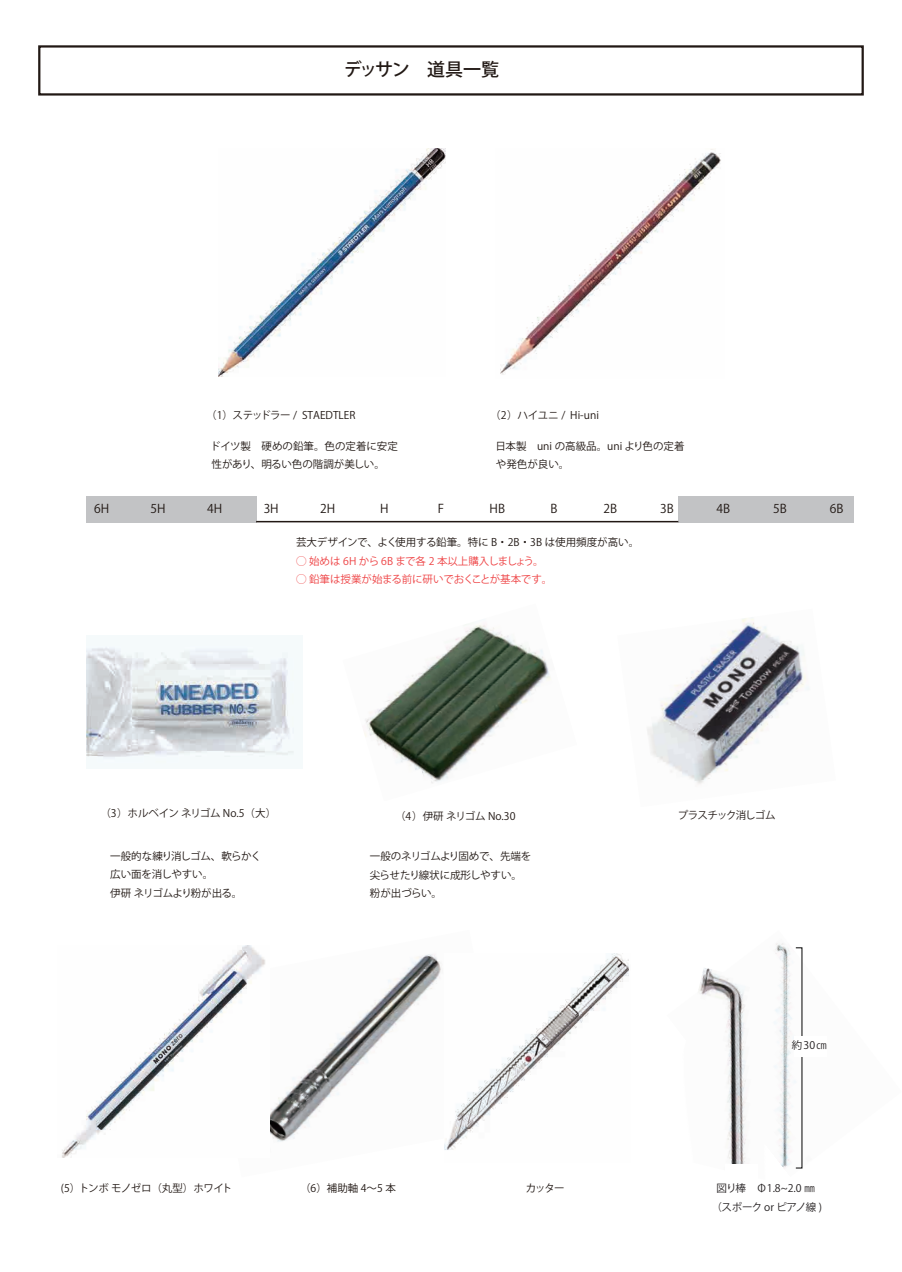
<style>
.page{position:relative;width:902px;height:1272px;background:#fff}
.page>*{position:absolute;margin:0;border:0;box-sizing:border-box;transform-origin:0 0}
.t1{font:500 18px "Koz Go Pr 6 N";letter-spacing:-.045em;color:#211814}
.t2{font:12px "Koz Go Pr 6 N";color:#211814}
.t3{font:10.5px/18.3px "Koz Go Pr 6 N";color:#211814}
.t4{font:10.5px/18.3px "Koz Go Pr 6 N";letter-spacing:-.005em;color:#ee4143}
.t5{font:10.5px/18.3px "Koz Go Pr 6 N";letter-spacing:-.035em;color:#211814}
.t6{font:10.5px/18.3px "Koz Go Pr 6 N";letter-spacing:-.055em;color:#231f20;text-align:center}
.t7{font:10.5px "Koz Go Pr 6 N";letter-spacing:-.06em;color:#211814}
.t8{font:10.5px "Koz Go Pr 6 N";letter-spacing:-.09em;color:#211814}
.t9{font:10.5px "Koz Go Pr 6 N";letter-spacing:-.035em;color:#231f20}
</style>
<div class="page">
<div style="left:86px;top:496px;width:170px;height:26px;background:#c2c3c5"></div>
<div style="left:678px;top:496px;width:175px;height:26px;background:#c2c3c5"></div>
<img style="left:270px;top:954px;width:171px;height:188px">
<img style="left:62px;top:945px;width:203px;height:212px">
<img style="left:647px;top:617px;width:162px;height:167px">
<img style="left:86px;top:646px;width:208px;height:116px">
<div style="left:38px;top:45px;width:825px;height:51px;border:2px solid #211814"></div>
<img style="left:500px;top:149px;width:221px;height:226px">
<img style="left:218px;top:149px;width:228px;height:227px">
<hr style="left:256px;top:521px;width:422px;height:1px;background:#211814">
<img style="left:364px;top:624px;width:187px;height:160px">
<img style="left:698px;top:967px;width:105px;height:202px">
<div style="left:724px;top:1163px;width:33px;height:29px;background:#fff"></div>
<div style="left:793px;top:1036px;width:33px;height:20px;background:#fff"></div>
<img style="left:444px;top:953px;width:185px;height:197px">
<h1 class="t1" style="left:344px;top:59px;width:157px">デッサン　道具一覧</h1>
<p class="t3" style="left:206px;top:406px;width:151px">（1）ステッドラー / STAEDTLER</p>
<p class="t3" style="left:210px;top:437px;width:189px">ドイツ製　硬めの鉛筆。色の定着に安定性があり、明るい色の階調が美しい。</p>
<p class="t3" style="left:490px;top:406px;width:110px">（2）ハイユニ / Hi-uni</p>
<p class="t3" style="left:495px;top:437px;width:191px">日本製　uni の高級品。uni より色の定着や発色が良い。</p>
<p class="t2" style="left:94px;top:501px;width:17px">6H</p>
<p class="t2" style="left:151px;top:501px;width:17px">5H</p>
<p class="t2" style="left:207px;top:501px;width:17px">4H</p>
<p class="t2" style="left:264px;top:501px;width:17px">3H</p>
<p class="t2" style="left:320px;top:501px;width:17px">2H</p>
<p class="t2" style="left:380px;top:501px;width:10px">H</p>
<p class="t2" style="left:437px;top:501px;width:8px">F</p>
<p class="t2" style="left:489px;top:501px;width:17px">HB</p>
<p class="t2" style="left:550px;top:501px;width:8px">B</p>
<p class="t2" style="left:603px;top:501px;width:15px">2B</p>
<p class="t2" style="left:660px;top:501px;width:15px">3B</p>
<p class="t2" style="left:716px;top:501px;width:15px">4B</p>
<p class="t2" style="left:773px;top:501px;width:15px">5B</p>
<p class="t2" style="left:829px;top:501px;width:15px">6B</p>
<p class="t3" style="left:296px;top:533px;width:344px">芸大デザインで、よく使用する鉛筆。特に B・2B・3B は使用頻度が高い。</p>
<p class="t4" style="left:296px;top:552px;width:258px">◯ 始めは 6H から 6B まで各 2 本以上購入しましょう。◯ 鉛筆は授業が始まる前に研いでおくことが基本です。</p>
<p class="t3" style="left:100px;top:804px;width:177px">（3）ホルベイン ネリゴム No.5（大）</p>
<p class="t8" style="left:677px;top:808px;width:99px">プラスチック消しゴム</p>
<p class="t3" style="left:395px;top:807px;width:122px">（4）伊研 ネリゴム No.30</p>
<p class="t3" style="left:370px;top:847px;width:163px">一般のネリゴムより固めで、先端を尖らせたり線状に成形しやすい。粉が出づらい。</p>
<p class="t5" style="left:110px;top:847px;width:152px">一般的な練り消しゴム、軟らかく広い面を消しやすい。<br>伊研 ネリゴムより粉が出る。</p>
<p class="t9" style="left:791px;top:1039px;width:36px">約30㎝</p>
<p class="t7" style="left:61px;top:1182px;width:173px">(5）トンボ モノゼロ（丸型）ホワイト</p>
<p class="t3" style="left:300px;top:1179px;width:97px">（6）補助軸 4～5 本</p>
<p class="t3" style="left:526px;top:1179px;width:40px">カッター</p>
<p class="t6" style="left:711px;top:1179px;width:112px">図り棒　Φ1.8~2.0 ㎜（スポーク or ピアノ線 )</p>
</div>
